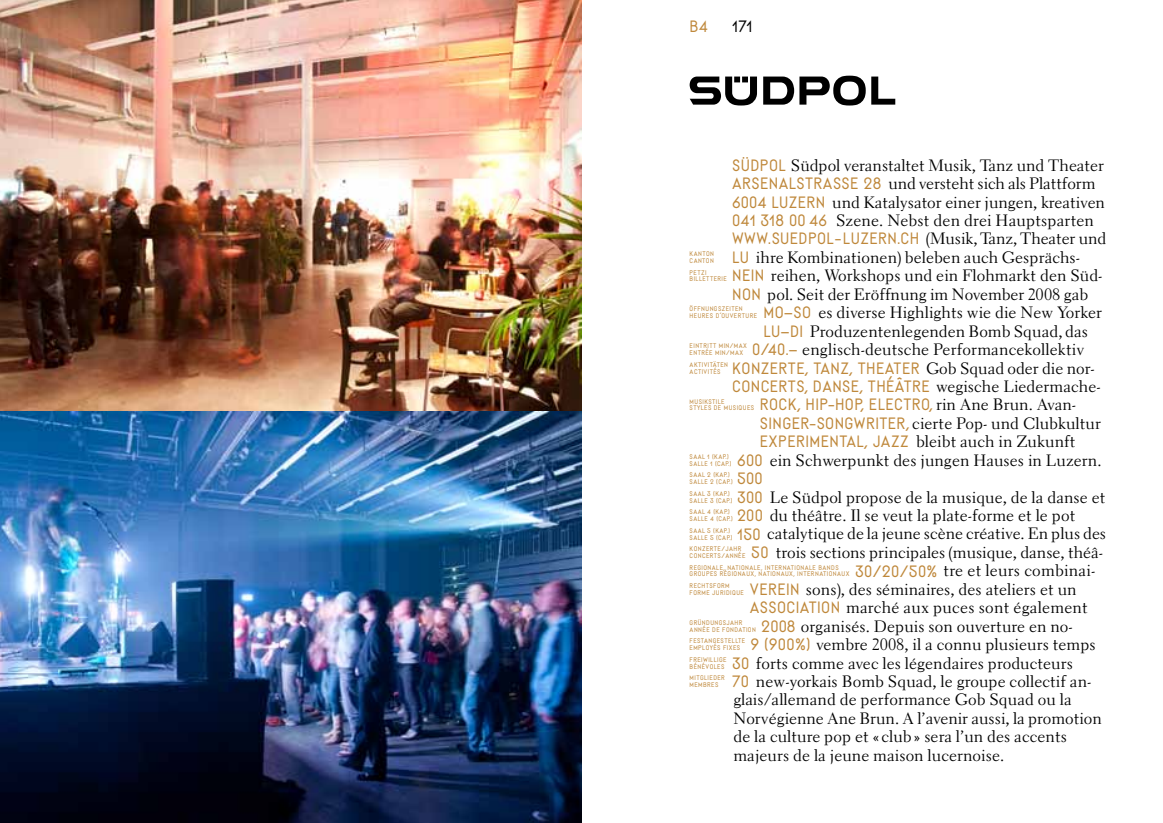
<style>
.page{position:relative;width:1163px;height:823px;background:#fff}
.page>*{position:absolute;margin:0;border:0;box-sizing:border-box;transform-origin:0 0}
.t1{font:20.5px "Dorfladen";letter-spacing:.02em;color:#bf883b}
.t2{font:20.5px "Dorfladen";color:#000}
.t3{font:15.75px "Cg Elante";letter-spacing:.01em;color:#000}
.t4{font:8.38px/6.8px "Dorfladen";letter-spacing:.05em;color:#bf883b}
.s1{color:#bf883b}
</style>
<div class="page">
<img style="left:0;top:0;width:581px;height:822px">
<svg style="left:689px;top:76px;width:206px;height:29px"></svg>
<h1 class="t2" style="left:689px;top:16px;width:64px"><span class="s1">B4</span> 171</h1>
<h1 class="t1" style="left:732px;top:154px;width:55px">Südpol</h1>
<h1 class="t1" style="left:732px;top:173px;width:151px">Arsenalstrasse 28</h1>
<h1 class="t1" style="left:732px;top:191px;width:95px">6004 Luzern</h1>
<h1 class="t1" style="left:732px;top:210px;width:96px">041 318 00 46</h1>
<h1 class="t1" style="left:732px;top:228px;width:188px">www.suedpol-luzern.ch</h1>
<h1 class="t1" style="left:732px;top:247px;width:19px">lu</h1>
<h1 class="t1" style="left:732px;top:265px;width:34px">nein</h1>
<h1 class="t1" style="left:732px;top:283px;width:30px">non</h1>
<h1 class="t1" style="left:763px;top:302px;width:49px">mo–so</h1>
<h1 class="t1" style="left:763px;top:320px;width:41px">lu–di</h1>
<h1 class="t1" style="left:752px;top:339px;width:47px">0/40.–</h1>
<h1 class="t1" style="left:732px;top:357px;width:189px">Konzerte, Tanz, Theater</h1>
<h1 class="t1" style="left:732px;top:376px;width:199px">concerts, danse, théâtre</h1>
<h1 class="t1" style="left:759px;top:394px;width:174px">Rock, Hip-Hop, Electro,</h1>
<h1 class="t1" style="left:759px;top:412px;width:151px">Singer-Songwriter,</h1>
<h1 class="t1" style="left:759px;top:431px;width:150px">Experimental, Jazz</h1>
<h1 class="t1" style="left:737px;top:449px;width:27px">600</h1>
<h1 class="t1" style="left:737px;top:468px;width:27px">500</h1>
<h1 class="t1" style="left:737px;top:486px;width:27px">300</h1>
<h1 class="t1" style="left:737px;top:505px;width:27px">200</h1>
<h1 class="t1" style="left:737px;top:523px;width:25px">150</h1>
<h1 class="t1" style="left:751px;top:541px;width:19px">50</h1>
<h1 class="t1" style="left:855px;top:560px;width:84px">30/20/50%</h1>
<h1 class="t1" style="left:749px;top:578px;width:51px">verein</h1>
<h1 class="t1" style="left:749px;top:597px;width:92px">association</h1>
<h1 class="t1" style="left:761px;top:615px;width:36px">2008</h1>
<h1 class="t1" style="left:750px;top:634px;width:61px">9 (900%)</h1>
<h1 class="t1" style="left:732px;top:652px;width:19px">30</h1>
<h1 class="t1" style="left:732px;top:670px;width:18px">70</h1>
<p class="t3" style="left:790px;top:158px;width:314px">Südpol veranstaltet Musik, Tanz und Theater</p>
<p class="t3" style="left:888px;top:177px;width:208px">und versteht sich als Plattform</p>
<p class="t3" style="left:832px;top:195px;width:274px">und Katalysator einer jungen, kreativen</p>
<p class="t3" style="left:835px;top:213px;width:259px">Szene. Nebst den drei Hauptsparten</p>
<p class="t3" style="left:925px;top:232px;width:181px">(Musik, Tanz, Theater und</p>
<p class="t3" style="left:755px;top:250px;width:325px">ihre Kombinationen) beleben auch Gesprächs-</p>
<p class="t3" style="left:770px;top:269px;width:333px">reihen, Workshops und ein Flohmarkt den Süd-</p>
<p class="t3" style="left:767px;top:287px;width:322px">pol. Seit der Eröffnung im November 2008 gab</p>
<p class="t3" style="left:818px;top:306px;width:285px">es diverse Highlights wie die New Yorker</p>
<p class="t3" style="left:809px;top:324px;width:280px">Produzentenlegenden Bomb Squad, das</p>
<p class="t3" style="left:802px;top:342px;width:283px">englisch-deutsche Performancekollektiv</p>
<p class="t3" style="left:925px;top:361px;width:170px">Gob Squad oder die nor-</p>
<p class="t3" style="left:935px;top:379px;width:166px">wegische Liedermache-</p>
<p class="t3" style="left:935px;top:398px;width:141px">rin Ane Brun. Avan-</p>
<p class="t3" style="left:912px;top:416px;width:190px">cierte Pop- und Clubkultur</p>
<p class="t3" style="left:915px;top:434px;width:161px">bleibt auch in Zukunft</p>
<p class="t3" style="left:769px;top:453px;width:333px">ein Schwerpunkt des jungen Hauses in Luzern.</p>
<p class="t3" style="left:769px;top:490px;width:337px">Le Südpol propose de la musique, de la danse et</p>
<p class="t3" style="left:769px;top:508px;width:307px">du théâtre. Il se veut la plate-forme et le pot</p>
<p class="t3" style="left:767px;top:527px;width:340px">catalytique de la jeune scène créative. En plus des</p>
<p class="t3" style="left:775px;top:545px;width:328px">trois sections principales (musique, danse, théâ-</p>
<p class="t3" style="left:943px;top:563px;width:153px">tre et leurs combinai-</p>
<p class="t3" style="left:805px;top:582px;width:272px">sons), des séminaires, des ateliers et un</p>
<p class="t3" style="left:845px;top:600px;width:243px">marché aux puces sont également</p>
<p class="t3" style="left:800px;top:619px;width:273px">organisés. Depuis son ouverture en no-</p>
<p class="t3" style="left:815px;top:637px;width:281px">vembre 2008, il a connu plusieurs temps</p>
<p class="t3" style="left:755px;top:656px;width:318px">forts comme avec les légendaires producteurs</p>
<p class="t3" style="left:755px;top:674px;width:337px">new-yorkais Bomb Squad, le groupe collectif an-</p>
<p class="t3" style="left:733px;top:692px;width:339px">glais/allemand de performance Gob Squad ou la</p>
<p class="t3" style="left:733px;top:711px;width:370px">Norvégienne Ane Brun. A l’avenir aussi, la promotion</p>
<p class="t3" style="left:733px;top:729px;width:335px">de la culture pop et « club » sera l’un des accents</p>
<p class="t3" style="left:733px;top:748px;width:272px">majeurs de la jeune maison lucernoise.</p>
<p class="t4" style="left:689px;top:250px;width:26px">kanton canton</p>
<p class="t4" style="left:689px;top:268px;width:39px">petzi billetterie</p>
<p class="t4" style="left:689px;top:305px;width:69px">Öffnungszeiten heures d’ouverture</p>
<p class="t4" style="left:689px;top:342px;width:59px">Eintritt min/max<br>Entrée min/max</p>
<p class="t4" style="left:689px;top:361px;width:40px">Aktivitäten activités</p>
<p class="t4" style="left:689px;top:397px;width:66px">MUSIKSTILE<br>styles de musiques</p>
<p class="t4" style="left:689px;top:453px;width:43px">SAAL 1 (kap.)<br>SALLE 1 (cap.)</p>
<p class="t4" style="left:689px;top:471px;width:45px">SAAL 2 (kap.) salle 2 (cap.)</p>
<p class="t4" style="left:689px;top:490px;width:44px">SAAL 3 (kap.) salle 3 (cap.)</p>
<p class="t4" style="left:689px;top:508px;width:45px">SAAL 4 (kap.) salle 4 (cap.)</p>
<p class="t4" style="left:689px;top:526px;width:44px">SAAL 5 (kap.) salle 5 (cap.)</p>
<p class="t4" style="left:689px;top:545px;width:57px">KONZERTE/jahr concerts/année</p>
<p class="t4" style="left:689px;top:563px;width:161px">regionale, nationale, internationale bands groupes régionaux, nationaux, internationaux</p>
<p class="t4" style="left:689px;top:582px;width:56px">rechtsform<br>Forme juridique</p>
<p class="t4" style="left:689px;top:619px;width:68px">Gründungsjahr année de fondation</p>
<p class="t4" style="left:689px;top:637px;width:57px">festangestellte employés fixes</p>
<p class="t4" style="left:689px;top:655px;width:38px">freiwillige<br>Bénévoles</p>
<p class="t4" style="left:689px;top:674px;width:37px">mitglieder membres</p>
</div>
